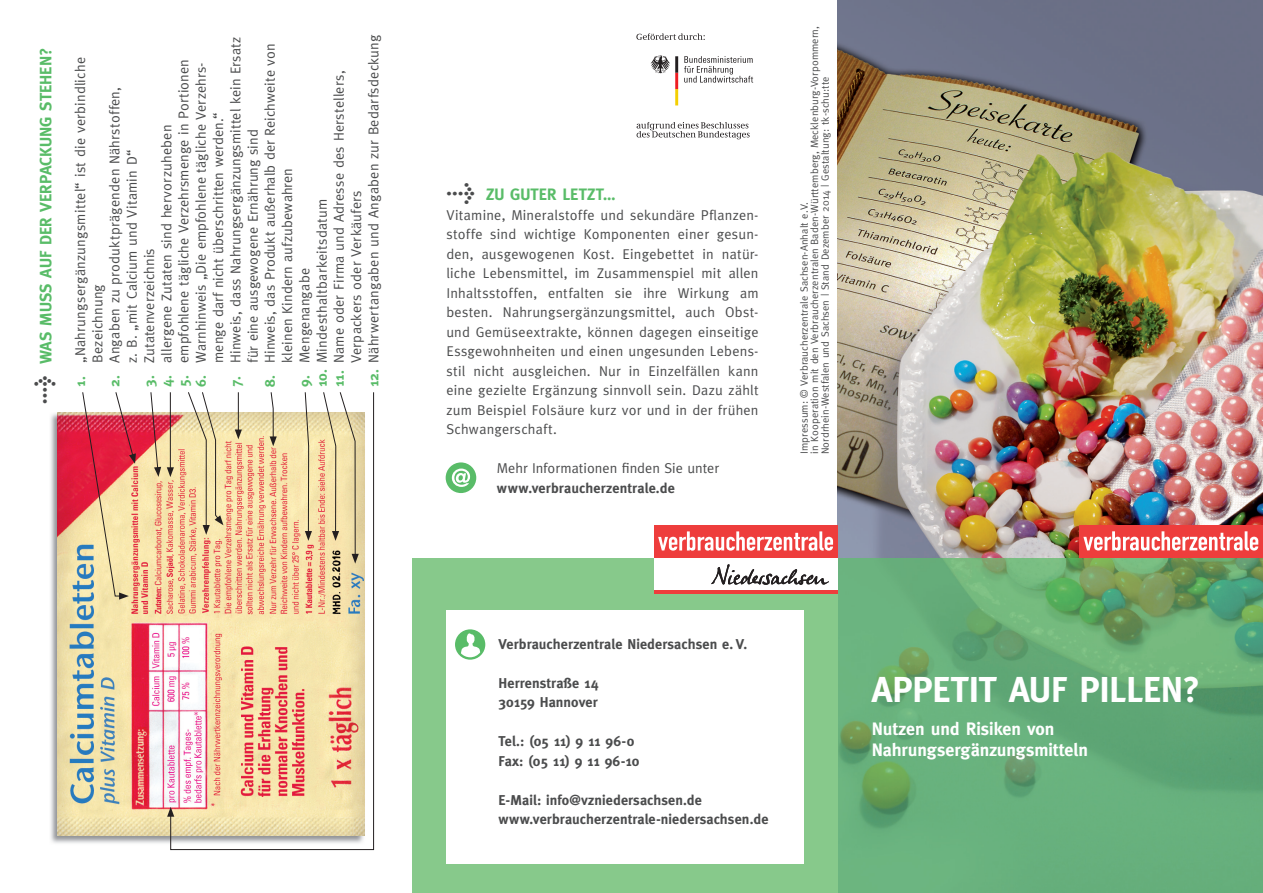
<style>
.page{position:relative;width:1263px;height:893px;background:#fff}
.page>*{position:absolute;margin:0;border:0;box-sizing:border-box;transform-origin:0 0}
.t1{font:700 36px "Meta";letter-spacing:-.01em;color:#fff}
.t2{font:700 18px/21px "Meta";letter-spacing:-.005em;color:#fff}
.t3{font:700 16.5px "Meta";letter-spacing:.005em;color:#59bc68}
.t4{font:14.25px/19.5px "Meta";letter-spacing:.01em;color:#4b4c4d}
.t5{font:700 14.25px/19.5px "Meta";letter-spacing:.005em;color:#4b4c4d}
.t6{font:10.5px/10.5px "Meta";letter-spacing:.01em;color:#4b4c4d}
.s1{font-family:"Meta Book Expert";font-weight:400;font-size:34.5px;color:#4b4c4d}
.s2{font-weight:700;color:#59bc68}
</style>
<div class="page">
<img style="left:838px;top:0;width:425px;height:893px">
<div style="left:1079px;top:526px;width:184px;height:32px;background:#ee3d3c"></div>
<svg style="left:1083px;top:531px;width:175px;height:20px"></svg>
<div style="left:412px;top:558px;width:426px;height:335px;background:#87c98b"></div>
<svg style="left:446px;top:462px;width:30px;height:31px"></svg>
<svg style="left:650px;top:56px;width:28px;height:49px"></svg>
<svg style="left:684px;top:56px;width:69px;height:27px"></svg>
<svg style="left:636px;top:33px;width:69px;height:7px"></svg>
<svg style="left:636px;top:122px;width:114px;height:17px"></svg>
<img style="left:50px;top:412px;width:120px;height:431px">
<img style="left:58px;top:412px;width:112px;height:424px">
<svg style="left:82px;top:392px;width:54px;height:208px;background:#e39a8b"></svg>
<svg style="left:150px;top:392px;width:11px;height:85px"></svg>
<svg style="left:170px;top:392px;width:205px;height:458px;background:#eed0ac"></svg>
<svg style="left:167px;top:807px;width:7px;height:10px"></svg>
<hr style="left:170px;top:392px;width:1px;height:78px;background:#231f20">
<svg style="left:167px;top:467px;width:7px;height:10px"></svg>
<hr style="left:238px;top:392px;width:1px;height:40px;background:#231f20">
<svg style="left:235px;top:429px;width:7px;height:10px"></svg>
<div style="left:446px;top:610px;width:358px;height:253px;background:#fff"></div>
<div style="left:654px;top:526px;width:184px;height:32px;background:#ee3d3c"></div>
<svg style="left:658px;top:531px;width:175px;height:20px"></svg>
<div style="left:654px;top:558px;width:184px;height:33px;background:#fff"></div>
<hr style="left:654px;top:590px;width:184px;height:4px;background:#ee3d3c">
<svg style="left:455px;top:629px;width:30px;height:31px"></svg>
<svg style="left:711px;top:564px;width:118px;height:21px"></svg>
<p class="t3" style="left:36px;top:404px;width:357px;rotate:-90deg"><span class="s1">t</span> WAS MUSS AUF DER VERPACKUNG STEHEN?</p>
<p class="t4" style="left:364px;top:387px;width:354px;rotate:-90deg"><span class="s2">12.</span> Nährwertangaben und Angaben zur Bedarfs deckung</p>
<p class="t4" style="left:227px;top:363px;width:328px;line-height:17.2px;text-indent:-24px;rotate:-90deg"><span class="s2">7.</span> Hinweis, dass Nahrungsergänzungsmittel kein Ersatz für eine ausgewogene Ernährung sind</p>
<p class="t4" style="left:261px;top:363px;width:321px;line-height:17.2px;text-indent:-24px;rotate:-90deg"><span class="s2">8.</span> Hinweis, das Produkt außerhalb der Reichweite von kleinen Kindern aufzubewahren</p>
<p class="t4" style="left:71px;top:363px;width:307px;line-height:17.2px;text-indent:-24px;rotate:-90deg"><span class="s2">1.</span> „Nahrungsergänzungsmittel“ ist die verbindliche<br>Bezeichnung</p>
<p class="t4" style="left:174px;top:387px;width:329px;rotate:-90deg"><span class="s2">5.</span> empfohlene tägliche Verzehrsmenge in Portionen</p>
<p class="t4" style="left:192px;top:363px;width:302px;line-height:17.2px;text-indent:-24px;rotate:-90deg"><span class="s2">6.</span> Warnhinweis „Die empfohlene tägliche Verzehrs&shy;menge darf nicht überschritten werden.“</p>
<p class="t4" style="left:330px;top:363px;width:294px;line-height:17.2px;text-indent:-24px;rotate:-90deg"><span class="s2">11.</span> Name oder Firma und Adresse des Herstellers,<br>Verpackers oder Verkäufers</p>
<p class="t4" style="left:106px;top:363px;width:278px;line-height:17.2px;text-indent:-24px;rotate:-90deg"><span class="s2">2.</span> Angaben zu produktprägenden Nährstoffen, z. B. „mit Calcium und Vitamin D“</p>
<p class="t4" style="left:157px;top:387px;width:264px;rotate:-90deg"><span class="s2">4.</span> allergene Zutaten sind hervorzuheben</p>
<p class="t4" style="left:312px;top:387px;width:190px;rotate:-90deg"><span class="s2">10.</span> Mindesthaltbarkeitsdatum</p>
<p class="t4" style="left:139px;top:387px;width:140px;rotate:-90deg"><span class="s2">3.</span> Zutatenverzeichnis</p>
<p class="t4" style="left:295px;top:387px;width:120px;rotate:-90deg"><span class="s2">9.</span> Mengenangabe</p>
<p class="t3" style="left:446px;top:185px;width:171px"><span class="s1">t</span> ZU GUTER LETZT…</p>
<p class="t4" style="left:446px;top:205px;width:314px;text-align:justify">Vitamine, Mineralstoffe und sekundäre Pflanzen&shy;stoffe sind wichtige Komponenten einer gesun&shy;den, ausgewogenen Kost. Eingebettet in natür&shy;liche Lebensmittel, im Zusammenspiel mit allen Inhaltsstoffen, entfalten sie ihre Wirkung am besten. Nahrungsergänzungsmittel, auch Obst&shy;und Gemüseextrakte, können dagegen einseitige Essgewohnheiten und einen ungesunden Lebens&shy;stil nicht ausgleichen. Nur in Einzelfällen kann eine gezielte Ergänzung sinnvoll sein. Dazu zählt zum Beispiel Folsäure kurz vor und in der frühen Schwangerschaft.</p>
<p class="t4" style="left:497px;top:458px;width:224px">Mehr Informationen finden Sie unter</p>
<p class="t5" style="left:497px;top:478px;width:179px">www.verbraucherzentrale.de</p>
<p class="t6" style="left:799px;top:454px;width:429px;rotate:-90deg">Impressum: © Verbraucherzentrale Sachsen-Anhalt e.V.<br>in Kooperation mit den Verbraucherzentralen Baden-Württemberg, Mecklenburg-Vorpommern,<br>Nordrhein-Westfalen und Sachsen | Stand Dezember 2014 | Gestaltung: tk-schu:tte</p>
<p class="t5" style="left:498px;top:634px;width:250px">Verbraucherzentrale Niedersachsen e. V.</p>
<p class="t5" style="left:498px;top:673px;width:101px">Herrenstraße 14<br>30159 Hannover</p>
<p class="t5" style="left:498px;top:732px;width:142px">Tel.: (05 11) 9 11 96-0<br>Fax: (05 11) 9 11 96-10</p>
<p class="t5" style="left:498px;top:790px;width:271px">E-Mail: info@vzniedersachsen.de www.verbraucherzentrale-niedersachsen.de</p>
<h1 class="t1" style="left:872px;top:668px;width:330px">APPETIT AUF PILLEN?</h1>
<p class="t2" style="left:872px;top:719px;width:218px">Nutzen und Risiken von<br>Nahrungsergänzungsmitteln</p>
</div>
